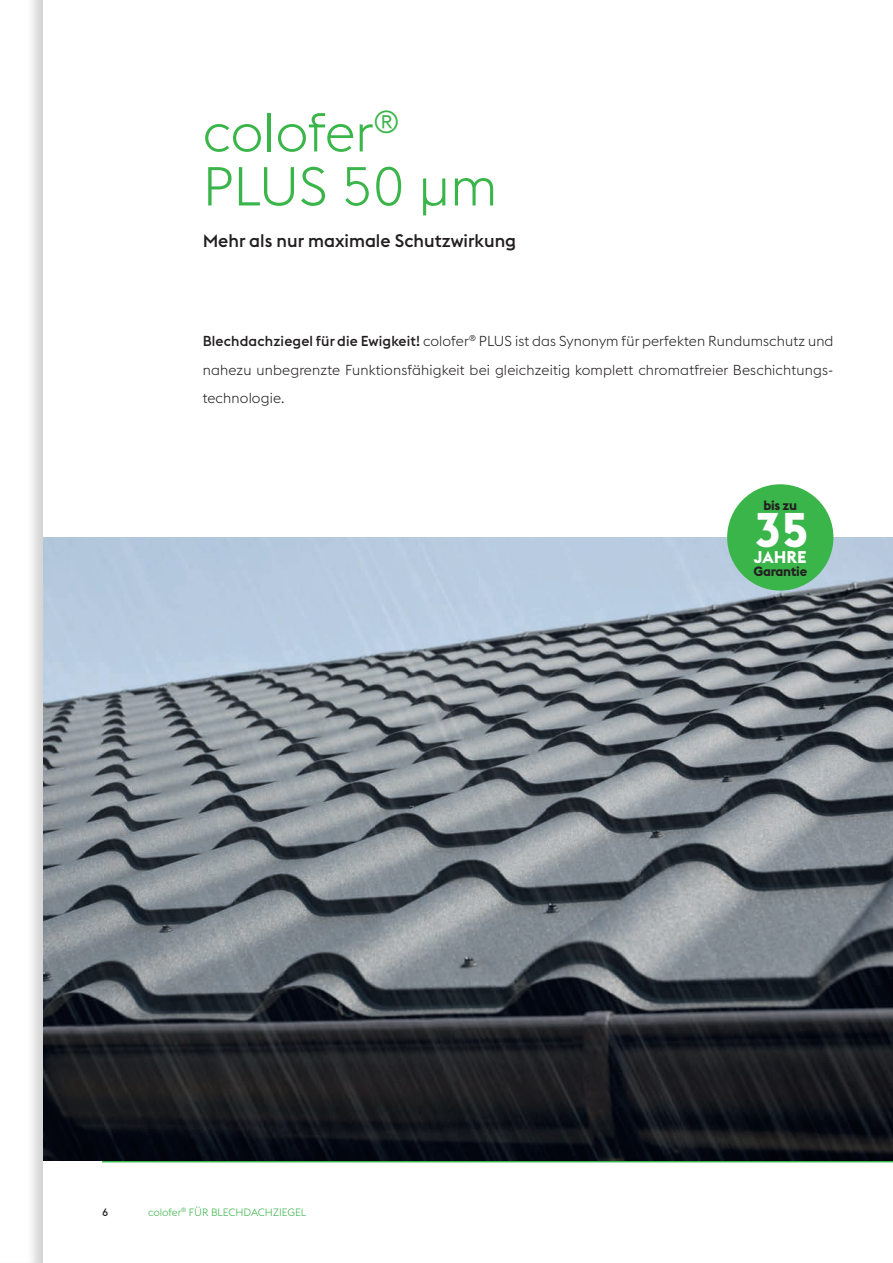
<style>
.page{position:relative;width:893px;height:1263px;background:#fff}
.page>*{position:absolute;margin:0;border:0;box-sizing:border-box;transform-origin:0 0}
.t1{font:300 54px/54px "voestalpine";color:#3ab54a}
.t2{font:700 48px "voestalpine";color:#fff}
.t3{font:500 18px "voestalpine";color:#231f20}
.t4{font:700 16.8px "voestalpine";color:#fff}
.t5{font:300 14.25px/28.5px "voestalpine";letter-spacing:.01em;color:#231f20;text-align:justify}
.t6{font:700 13.35px "voestalpine";letter-spacing:-.02em;color:#231f20}
.t7{font:300 10.5px "voestalpine";color:#3ab54a}
.t8{font:500 10.5px "voestalpine";color:#231f20}
.s1{font-weight:500}
</style>
<div class="page">
<hr style="left:102px;top:1161px;width:791px;height:1px;background:#3ab54a">
<img style="left:45px;top:537px;width:848px;height:624px">
<div style="left:727px;top:484px;width:106px;height:107px;background:#3ab54a;border-radius:50%"></div>
<div style="left:0;top:0;width:45px;height:1263px;background:#231f20;opacity:.2"></div>
<h1 class="t1" style="left:203px;top:106px;width:296px">colofer<sup>®<br></sup>PLUS 50 µm</h1>
<p class="t3" style="left:203px;top:230px;width:315px">Mehr als nur maximale Schutzwirkung</p>
<p class="t5" style="left:203px;top:327px;width:632px"><span class="s1">Blechdachziegel für die Ewigkeit!</span> colofer<sup>®</sup> PLUS ist das Synonym für perfekten Rundumschutz und nahezu unbegrenzte Funktionsfähigkeit bei gleichzeitig komplett chromatfreier Beschichtungs&shy;technologie.</p>
<p class="t6" style="left:763px;top:496px;width:35px">bis zu</p>
<h2 class="t2" style="left:754px;top:499px;width:57px">35</h2>
<p class="t4" style="left:754px;top:546px;width:54px">JAHRE</p>
<p class="t6" style="left:753px;top:563px;width:55px">Garantie</p>
<p class="t8" style="left:102px;top:1205px;width:8px">6</p>
<p class="t7" style="left:148px;top:1206px;width:159px">colofer<sup>®</sup> FÜR BLECHDACHZIEGEL</p>
</div>
